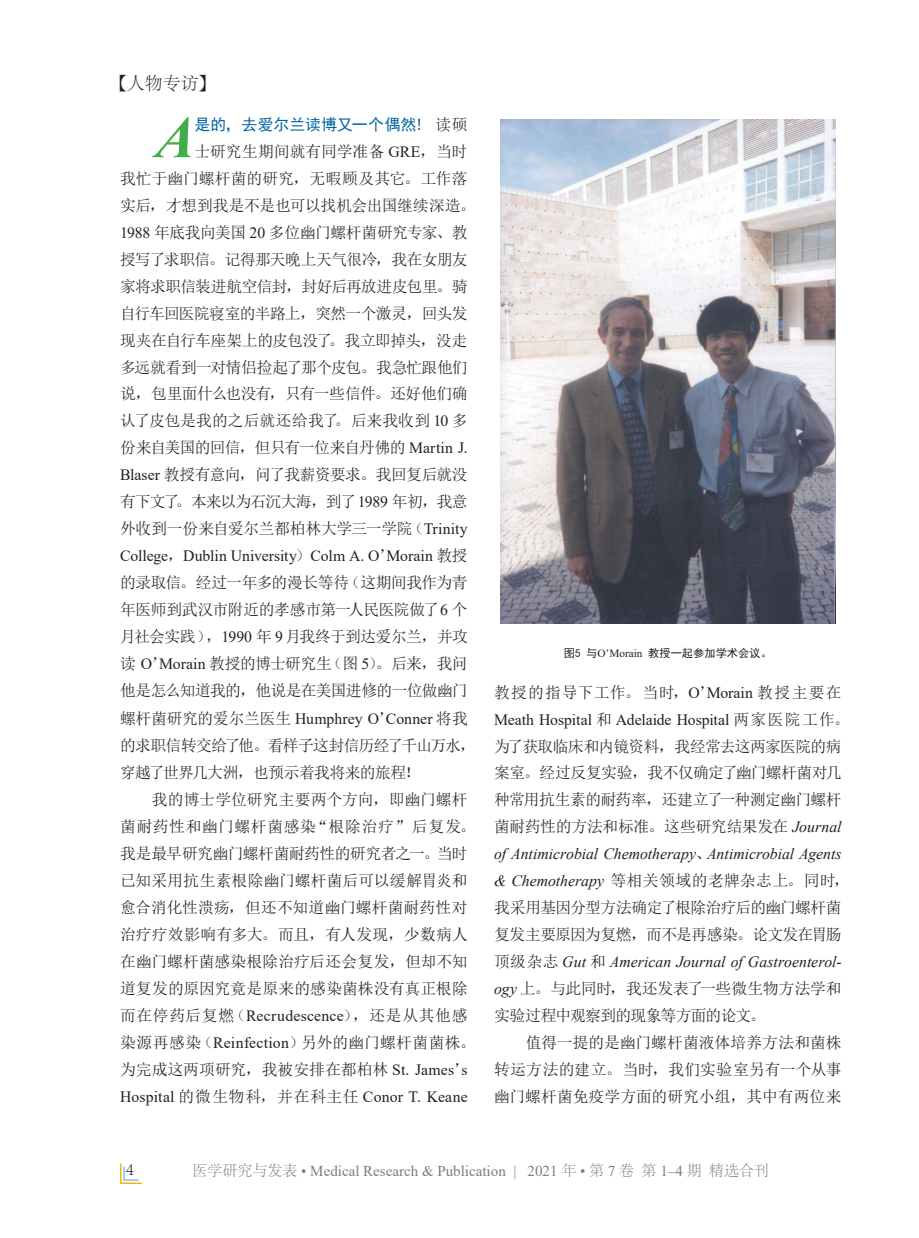
<style>
.page{position:relative;width:919px;height:1238px;background:#fff}
.page>*{position:absolute;margin:0;border:0;box-sizing:border-box;transform-origin:0 0}
.Para{font:italic 700 59.1px "Times New Roman";color:#40ae49}
.t1{font:300 18px "Adobe Song Std";color:#231f20}
.Para-2{font:15.75px/27px "N Sim Sun";letter-spacing:-.02em;color:#231f20}
.Para-3{font:15.75px/27px "N Sim Sun";letter-spacing:.01em;color:#231f20}
.Para-4{font:15.75px "N Sim Sun";letter-spacing:-.045em;color:#231f20}
.Para-5{font:15.75px "N Sim Sun";letter-spacing:-.04em;color:#231f20}
.Para-6{font:15.75px "Times New Roman";color:#231f20}
.Para-7{font:15.75px "N Sim Sun";letter-spacing:-.05em;color:#231f20}
.Para-8{font:15.75px "N Sim Sun";letter-spacing:-.055em;color:#231f20}
.Para-9{font:15.75px "N Sim Sun";letter-spacing:.005em;color:#231f20}
.Para-10{font:15.75px "N Sim Sun";color:#231f20}
.Para-11{font:15.75px "Sim Hei";letter-spacing:.02em;color:#0065a4}
.t2{font:15px "Times New Roman";color:#7c7c80}
.FigureCaption{font:11.25px "Sim Hei";color:#231f20}
.s1{font-family:"Adobe Fangsong Std";font-weight:400}
.s2{font-family:"N Sim Sun";color:#231f20}
.s3{font-family:"Times New Roman"}
.s4{font-family:"N Sim Sun"}
.s5{font-family:"Times New Roman";font-style:italic}
.s6{font-family:"Adobe Song Std";font-weight:300}
</style>
<div class="page">
<svg style="left:120px;top:1163px;width:22px;height:20px"></svg>
<img style="left:500px;top:119px;width:335px;height:505px">
<p class="t1" style="left:109px;top:74px;width:109px"><span class="s1">【</span>人物专访<span class="s1">】</span></p>
<p class="Para" style="left:155px;top:96px;width:41px">A</p>
<p class="Para-11" style="left:194px;top:117px;width:275px">是的，去爱尔兰读博又一个偶然！<span class="s2">读硕</span></p>
<p class="Para-10" style="left:194px;top:144px;width:275px">士研究生期间就有同学准备 <span class="s3">GRE</span>，当时</p>
<p class="Para-3" style="left:120px;top:165px;width:349px">我忙于幽门螺杆菌的研究，无暇顾及其它。工作落</p>
<p class="Para-2" style="left:120px;top:192px;width:357px">实后，才想到我是不是也可以找机会出国继续深造。</p>
<p class="Para-2" style="left:120px;top:219px;width:349px"><span class="s3">1988</span> 年底我向美国 <span class="s3">20</span> 多位幽门螺杆菌研究专家、教</p>
<p class="Para-5" style="left:120px;top:251px;width:349px">授写了求职信。记得那天晚上天气很冷，我在女朋友</p>
<p class="Para-2" style="left:120px;top:272px;width:349px">家将求职信装进航空信封，封好后再放进皮包里。骑</p>
<p class="Para-4" style="left:120px;top:305px;width:349px">自行车回医院寝室的半路上，突然一个激灵，回头发</p>
<p class="Para-2" style="left:120px;top:326px;width:349px">现夹在自行车座架上的皮包没了。我立即掉头，没走</p>
<p class="Para-2" style="left:120px;top:353px;width:349px">多远就看到一对情侣捡起了那个皮包。我急忙跟他们</p>
<p class="Para-2" style="left:120px;top:380px;width:349px">说，包里面什么也没有，只有一些信件。还好他们确</p>
<p class="Para-9" style="left:120px;top:413px;width:349px">认了皮包是我的之后就还给我了。后来我收到 <span class="s3">10</span> 多</p>
<p class="Para-7" style="left:120px;top:439px;width:349px">份来自美国的回信，但只有一位来自丹佛的 <span class="s3">Martin J.</span></p>
<p class="Para-4" style="left:120px;top:466px;width:349px"><span class="s3">Blaser</span> 教授有意向，问了我薪资要求。我回复后就没</p>
<p class="Para-8" style="left:120px;top:493px;width:349px">有下文了。本来以为石沉大海，到了<span class="s3">1989</span> 年初，我意</p>
<p class="Para-2" style="left:120px;top:515px;width:349px">外收到一份来自爱尔兰都柏林大学三一学院（<span class="s3">Trinity</span></p>
<p class="Para-6" style="left:120px;top:545px;width:349px">College<span class="s4">，</span>Dublin University<span class="s4">）</span>Colm A. O<span class="s4">’</span>Morain <span class="s4">教授</span></p>
<p class="Para-2" style="left:120px;top:569px;width:349px">的录取信。经过一年多的漫长等待（这期间我作为青</p>
<p class="Para-2" style="left:120px;top:596px;width:349px">年医师到武汉市附近的孝感市第一人民医院做了<span class="s3">6</span> 个</p>
<p class="Para-4" style="left:120px;top:629px;width:349px">月社会实践），<span class="s3">1990</span> 年 <span class="s3">9</span> 月我终于到达爱尔兰，并攻</p>
<p class="Para-5" style="left:120px;top:656px;width:349px">读 <span class="s3">O</span>’<span class="s3">Morain</span> 教授的博士研究生（图 <span class="s3">5</span>）。后来，我问</p>
<p class="Para-4" style="left:120px;top:683px;width:349px">他是怎么知道我的，他说是在美国进修的一位做幽门</p>
<p class="Para-6" style="left:120px;top:707px;width:349px"><span class="s4">螺杆菌研究的爱尔兰医生</span> Humphrey O<span class="s4">’</span>Conner <span class="s4">将我</span></p>
<p class="Para-7" style="left:120px;top:737px;width:357px">的求职信转交给了他。看样子这封信历经了千山万水，</p>
<p class="Para-5" style="left:120px;top:764px;width:301px">穿越了世界几大洲，也预示着我将来的旅程！</p>
<p class="Para-3" style="left:120px;top:785px;width:357px;text-indent:32px">我的博士学位研究主要两个方向，即幽门螺杆菌耐药性和幽门螺杆菌感染“根除治疗”后复发。我是最早研究幽门螺杆菌耐药性的研究者之一。当时已知采用抗生素根除幽门螺杆菌后可以缓解胃炎和愈合消化性溃疡，但还不知道幽门螺杆菌耐药性对治疗疗效影响有多大。而且，有人发现，少数病人在幽门螺杆菌感染根除治疗后还会复发，但却不知道复发的原因究竟是原来的感染菌株没有真正根除而在停药后复燃（<span class="s3">Recrudescence</span>），还是从其他感染源再感染（<span class="s3">Reinfection</span>）另外的幽门螺杆菌菌株。为完成这两项研究，我被安排在都柏林 <span class="s3">St. James</span>’<span class="s3">s<br>Hospital</span> 的微生物科，并在科主任 <span class="s3">Conor T. Keane</span></p>
<p class="FigureCaption" style="left:563px;top:647px;width:210px">图5 与<span class="s3">O’Morain</span> 教授一起参加学术会议。</p>
<p class="Para-2" style="left:494px;top:678px;width:357px">教授的指导下工作。当时，<span class="s3">O</span>’<span class="s3">Morain</span> 教授主要在<br><span class="s3">Meath Hospital</span> 和 <span class="s3">Adelaide Hospital</span> 两家医院工作。为了获取临床和内镜资料，我经常去这两家医院的病案室。经过反复实验，我不仅确定了幽门螺杆菌对几种常用抗生素的耐药率，还建立了一种测定幽门螺杆菌耐药性的方法和标准。这些研究结果发在 <span class="s5">Journal of Antimicrobial Chemotherapy</span>、<span class="s5">Antimicrobial Agents &amp; Chemotherapy</span> 等相关领域的老牌杂志上。同时，我采用基因分型方法确定了根除治疗后的幽门螺杆菌复发主要原因为复燃，而不是再感染。论文发在胃肠顶级杂志 <span class="s5">Gut</span> 和 <span class="s5">American Journal of Gastroenterol&shy;ogy</span> 上。与此同时，我还发表了一些微生物方法学和实验过程中观察到的现象等方面的论文。</p>
<p class="Para-2" style="left:494px;top:1029px;width:349px;text-align:justify;text-indent:32px">值得一提的是幽门螺杆菌液体培养方法和菌株转运方法的建立。当时，我们实验室另有一个从事幽门螺杆菌免疫学方面的研究小组，其中有两位来</p>
<p class="t1" style="left:126px;top:1158px;width:10px">4</p>
<p class="t2" style="left:192px;top:1160px;width:578px"><span class="s6">医学研究与发表</span> • Medical Research &amp; Publication | 2021 <span class="s6">年</span> • <span class="s6">第</span> 7 <span class="s6">卷 第</span> 1–4 <span class="s6">期 精选合刊</span></p>
</div>
